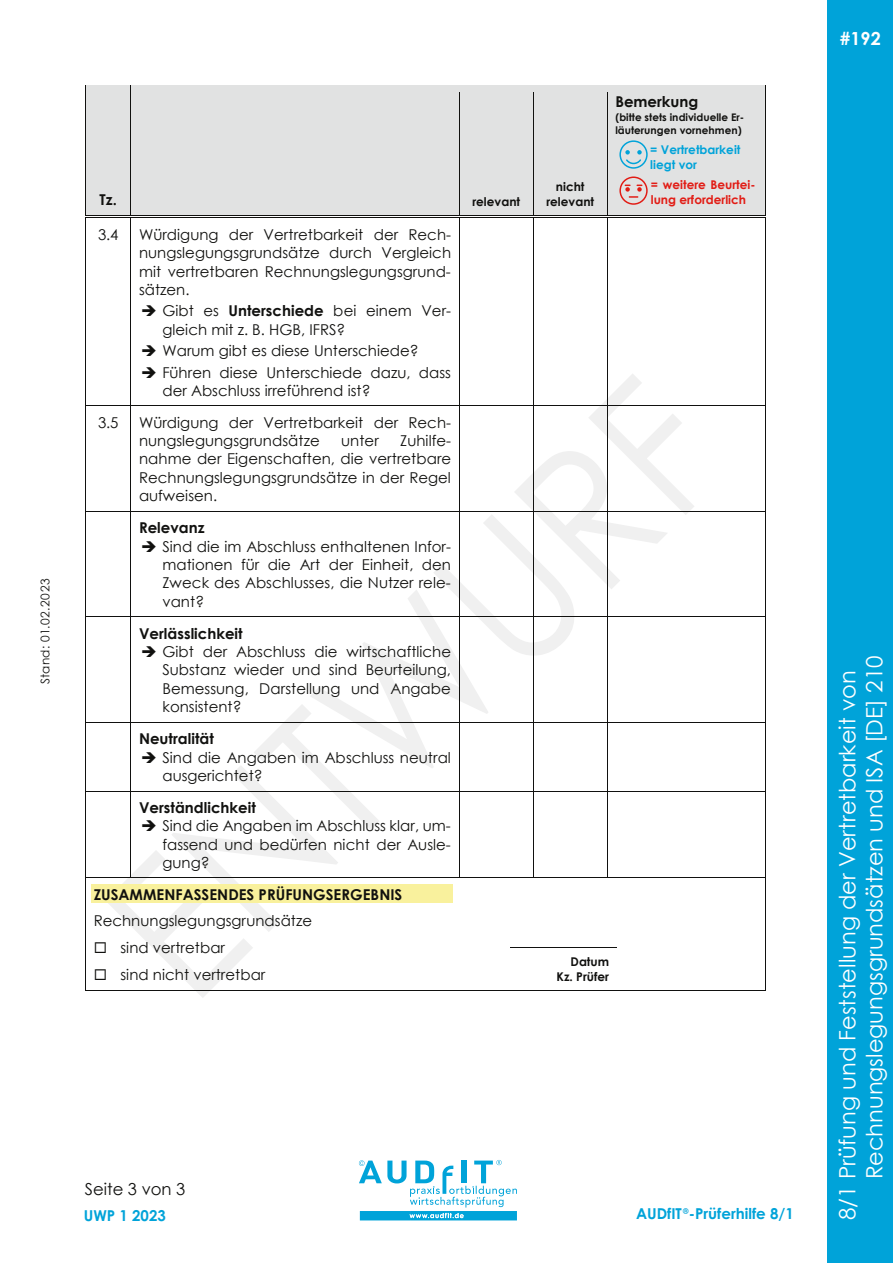
<style>
.page{position:relative;width:893px;height:1263px;background:#fff}
.page>*{position:absolute;margin:0;border:0;box-sizing:border-box;transform-origin:0 0}
.t1{font:22.5px/27px "Century Gothic";color:#fff}
.t2{font:700 18px "Century Gothic";color:#fff}
.t3{font:16.5px "Century Gothic";color:#11110f}
.t4{font:15px/18.3px "Century Gothic";color:#11110f;text-align:justify}
.t5{font:700 15px "Century Gothic";color:#11110f}
.t6{font:15px "Century Gothic Bold R";color:#00a3d9}
.t7{font:700 12px/14.7px "Century Gothic";color:#11110f;text-align:center}
.t8{font:700 12px/14.7px "Century Gothic";color:#e11c15}
.t9{font:700 12px/14.7px "Century Gothic";color:#00a3d9}
.t10{font:12px "Century Gothic";letter-spacing:.04em;color:#11110f}
.t11{font:700 10.5px/12.8px "Century Gothic";color:#11110f}
.s1{font-weight:700}
</style>
<div class="page">
<div style="left:86px;top:86px;width:45px;height:129px;background:#e1e2e2"></div>
<div style="left:131px;top:86px;width:328px;height:129px;background:#e1e2e2"></div>
<div style="left:460px;top:86px;width:73px;height:129px;background:#e1e2e2"></div>
<div style="left:534px;top:86px;width:73px;height:129px;background:#e1e2e2"></div>
<div style="left:608px;top:86px;width:157px;height:129px;background:#e1e2e2"></div>
<hr style="left:86px;top:85px;width:45px;height:1px;background:#11110f">
<hr style="left:131px;top:85px;width:328px;height:1px;background:#11110f">
<hr style="left:460px;top:85px;width:73px;height:1px;background:#11110f">
<hr style="left:534px;top:85px;width:73px;height:1px;background:#11110f">
<hr style="left:607px;top:85px;width:158px;height:1px;background:#11110f">
<div style="left:607px;top:86px;width:158px;height:6px;background:#e1e2e2"></div>
<hr style="left:85px;top:92px;width:1px;height:123px;background:#11110f">
<hr style="left:86px;top:215px;width:45px;height:1px;background:#11110f">
<hr style="left:131px;top:92px;width:1px;height:123px;background:#11110f">
<hr style="left:131px;top:215px;width:328px;height:1px;background:#11110f">
<hr style="left:459px;top:92px;width:1px;height:123px;background:#11110f">
<hr style="left:460px;top:215px;width:73px;height:1px;background:#11110f">
<hr style="left:533px;top:92px;width:1px;height:123px;background:#11110f">
<hr style="left:534px;top:215px;width:73px;height:1px;background:#11110f">
<hr style="left:607px;top:92px;width:1px;height:123px;background:#11110f">
<hr style="left:607px;top:215px;width:158px;height:1px;background:#11110f">
<hr style="left:765px;top:92px;width:1px;height:123px;background:#11110f">
<svg style="left:619px;top:140px;width:29px;height:29px"></svg>
<svg style="left:619px;top:176px;width:29px;height:29px"></svg>
<hr style="left:86px;top:217px;width:45px;height:1px;background:#11110f">
<hr style="left:131px;top:217px;width:328px;height:1px;background:#11110f">
<hr style="left:459px;top:217px;width:74px;height:1px;background:#11110f">
<hr style="left:533px;top:217px;width:74px;height:1px;background:#11110f">
<hr style="left:607px;top:217px;width:158px;height:1px;background:#11110f">
<hr style="left:85px;top:225px;width:1px;height:180px;background:#11110f">
<hr style="left:131px;top:225px;width:1px;height:180px;background:#11110f">
<hr style="left:459px;top:225px;width:1px;height:180px;background:#11110f">
<hr style="left:533px;top:225px;width:1px;height:180px;background:#11110f">
<hr style="left:607px;top:225px;width:1px;height:180px;background:#11110f">
<hr style="left:765px;top:225px;width:1px;height:180px;background:#11110f">
<hr style="left:86px;top:405px;width:45px;height:1px;background:#11110f">
<hr style="left:607px;top:405px;width:158px;height:1px;background:#11110f">
<hr style="left:85px;top:413px;width:1px;height:98px;background:#11110f">
<hr style="left:765px;top:413px;width:1px;height:98px;background:#11110f">
<hr style="left:86px;top:511px;width:45px;height:1px;background:#11110f">
<hr style="left:607px;top:511px;width:158px;height:1px;background:#11110f">
<hr style="left:85px;top:518px;width:1px;height:98px;background:#11110f">
<hr style="left:765px;top:518px;width:1px;height:98px;background:#11110f">
<hr style="left:86px;top:616px;width:45px;height:1px;background:#11110f">
<hr style="left:607px;top:616px;width:158px;height:1px;background:#11110f">
<hr style="left:85px;top:624px;width:1px;height:98px;background:#11110f">
<hr style="left:765px;top:624px;width:1px;height:98px;background:#11110f">
<hr style="left:86px;top:722px;width:45px;height:1px;background:#11110f">
<hr style="left:607px;top:722px;width:158px;height:1px;background:#11110f">
<hr style="left:85px;top:729px;width:1px;height:62px;background:#11110f">
<hr style="left:765px;top:729px;width:1px;height:62px;background:#11110f">
<hr style="left:86px;top:791px;width:45px;height:1px;background:#11110f">
<hr style="left:607px;top:791px;width:158px;height:1px;background:#11110f">
<hr style="left:85px;top:798px;width:1px;height:79px;background:#11110f">
<hr style="left:765px;top:798px;width:1px;height:79px;background:#11110f">
<div style="left:92px;top:885px;width:361px;height:18px;background:#f9f19d"></div>
<hr style="left:86px;top:877px;width:45px;height:1px;background:#11110f">
<hr style="left:607px;top:877px;width:158px;height:1px;background:#11110f">
<hr style="left:85px;top:885px;width:1px;height:62px;background:#11110f">
<hr style="left:765px;top:885px;width:1px;height:62px;background:#11110f">
<hr style="left:85px;top:954px;width:1px;height:36px;background:#11110f">
<hr style="left:86px;top:990px;width:373px;height:1px;background:#11110f">
<svg style="left:105px;top:373px;width:589px;height:625px"></svg>
<hr style="left:618px;top:990px;width:147px;height:1px;background:#11110f">
<hr style="left:765px;top:954px;width:1px;height:36px;background:#11110f">
<div style="left:827px;top:0;width:66px;height:1263px;background:#00a3d9"></div>
<svg style="left:359px;top:1160px;width:158px;height:60px"></svg>
<p class="t10" style="left:37px;top:684px;width:107px;rotate:-90deg">Stand: 01.02.2023</p>
<p class="t5" style="left:100px;top:188px;width:19px">Tz.</p>
<p class="t7" style="left:472px;top:194px;width:49px">relevant</p>
<p class="t7" style="left:546px;top:179px;width:49px">nicht relevant</p>
<p class="t5" style="left:615px;top:90px;width:85px">Bemerkung</p>
<p class="t11" style="left:615px;top:110px;width:130px">(bitte stets individuelle Er&shy;läuterungen vornehmen)</p>
<p class="t9" style="left:650px;top:142px;width:92px">= Vertretbarkeit liegt vor</p>
<p class="t8" style="left:651px;top:177px;width:106px">= weitere Beurtei&shy;lung erforderlich</p>
<p class="t4" style="left:98px;top:225px;width:22px">3.4</p>
<p class="t4" style="left:139px;top:225px;width:314px">Würdigung der Vertretbarkeit der Rech&shy;nungslegungsgrundsätze durch Vergleich mit vertretbaren Rechnungslegungsgrund&shy;sätzen.</p>
<p class="t4" style="left:162px;top:301px;width:290px;text-indent:-21px">➔ Gibt es <span class="s1">Unterschiede</span> bei einem Ver&shy;gleich mit z. B. HGB, IFRS?</p>
<p class="t4" style="left:141px;top:341px;width:279px">➔ Warum gibt es diese Unterschiede?</p>
<p class="t4" style="left:162px;top:363px;width:290px;text-indent:-21px">➔ Führen diese Unterschiede dazu, dass der Abschluss irreführend ist?</p>
<p class="t4" style="left:98px;top:413px;width:22px">3.5</p>
<p class="t4" style="left:139px;top:413px;width:314px">Würdigung der Vertretbarkeit der Rech&shy;nungslegungsgrundsätze</p>
<p class="t4" style="left:139px;top:431px;width:314px;text-indent:261px">Zuhilfe&shy;nahme der Eigenschaften, die vertretbare Rechnungslegungsgrundsätze in der Regel aufweisen.</p>
<p class="t5" style="left:139px;top:516px;width:67px">Relevanz</p>
<p class="t4" style="left:162px;top:537px;width:290px;text-indent:-21px">➔ Sind die im Abschluss enthaltenen Infor&shy;mationen für die Art der Einheit, den Zweck des Abschlusses, die Nutzer rele&shy;vant?</p>
<p class="t5" style="left:139px;top:622px;width:105px">Verlässlichkeit</p>
<p class="t4" style="left:162px;top:642px;width:290px;text-indent:-21px">➔ Gibt der Abschluss die wirtschaftliche Substanz wieder und sind Beurteilung, Bemessung, Darstellung und Angabe konsistent?</p>
<p class="t5" style="left:139px;top:727px;width:76px">Neutralität</p>
<p class="t4" style="left:162px;top:748px;width:290px;text-indent:-21px">➔ Sind die Angaben im Abschluss neutral ausgerichtet?</p>
<p class="t5" style="left:139px;top:796px;width:118px">Verständlichkeit</p>
<p class="t4" style="left:162px;top:816px;width:290px;text-indent:-21px">➔ Sind die Angaben im Abschluss klar, um&shy;fassend und bedürfen nicht der Ausle&shy;gung?</p>
<p class="t5" style="left:94px;top:883px;width:310px">ZUSAMMENFASSENDES PRÜFUNGSERGEBNIS</p>
<p class="t4" style="left:94px;top:911px;width:220px">Rechnungslegungsgrundsätze</p>
<p class="t4" style="left:94px;top:938px;width:133px">◻ sind vertretbar</p>
<p class="t4" style="left:94px;top:965px;width:173px">◻ sind nicht vertretbar</p>
<p class="t7" style="left:556px;top:954px;width:54px;text-align:right">Datum<br>Kz. Prüfer</p>
<p class="t4" style="left:341px;top:431px;width:39px">unter</p>
<p class="t3" style="left:85px;top:1177px;width:102px">Seite 3 von 3</p>
<p class="t6" style="left:84px;top:1204px;width:83px">UWP 1 2023</p>
<p class="t6" style="left:636px;top:1202px;width:159px">AUDfIT®-Prüferhilfe 8/1</p>
<p class="t2" style="left:840px;top:24px;width:43px">#192</p>
<h1 class="t1" style="left:833px;top:1179px;width:526px;text-indent:-41px;rotate:-90deg">8/1 Prüfung und Feststellung der Vertretbarkeit von<br>Rechnungslegungsgrundsätzen und ISA [DE] 210</h1>
</div>
